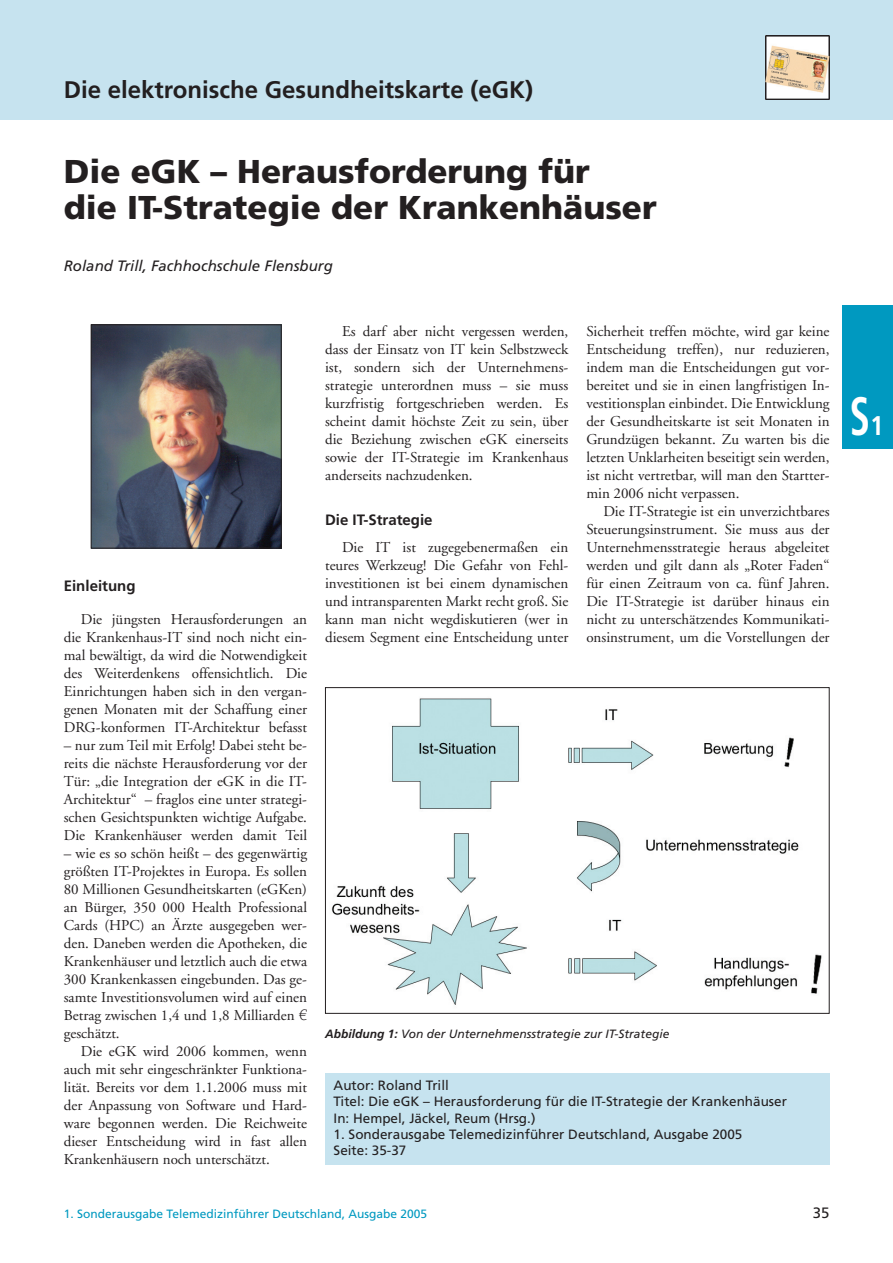
<style>
.page{position:relative;width:893px;height:1263px;background:#fff}
.page>*{position:absolute;margin:0;border:0;box-sizing:border-box;transform-origin:0 0}
.t1{font:700 condensed 54px "Frutiger";color:#fff;scale:.75 1}
.t2{font:900 33px/36px "Frutiger";color:#231f20}
.t3{font:700 24px "Frutiger";color:#231f20}
.t4{font:15px/18px "Adobe Garamond";color:#231f20;text-align:justify}
.t5{font:italic 15px "Frutiger";color:#231f20}
.t6{font:700 15px "Frutiger";color:#231f20}
.t7{font:15px "Frutiger";color:#231f20}
.t8{font:13.5px/16.2px "Frutiger";color:#231f20}
.t9{font:12px "Frutiger";color:#0099c0}
.t10{font:italic 12px "Frutiger";color:#231f20}
.s1{font-family:"Linotype Euro Font Ato F"}
.s2{font-weight:700}
.s3{font-size:27px}
</style>
<div class="page">
<div style="left:0;top:0;width:892px;height:119px;background:#c6e3ef"></div>
<div style="left:842px;top:305px;width:50px;height:143px;background:#0099c0"></div>
<img style="left:765px;top:35px;width:64px;height:65px">
<div style="left:325px;top:1074px;width:504px;height:91px;background:#c6e3ef"></div>
<img style="left:331px;top:698px;width:491px;height:307px">
<div style="left:325px;top:687px;width:504px;height:327px;border:1px solid #231f20"></div>
<img style="left:93px;top:326px;width:186px;height:221px">
<div style="left:91px;top:324px;width:190px;height:225px;border:1px solid #231f20"></div>
<h3 class="t3" style="left:64px;top:80px;width:470px">Die elektronische Gesundheitskarte (eGK)</h3>
<h2 class="t2" style="left:64px;top:156px;width:594px">Die eGK – Herausforderung für<br>die IT-Strategie der Krankenhäuser</h2>
<p class="t5" style="left:64px;top:260px;width:270px">Roland Trill, Fachhochschule Flensburg</p>
<p class="t6" style="left:64px;top:580px;width:73px">Einleitung</p>
<p class="t4" style="left:64px;top:611px;width:245px;text-indent:17px">Die jüngsten Herausforderungen an die Krankenhaus-IT sind noch nicht ein&shy;mal bewältigt, da wird die Notwendigkeit des Weiterdenkens offensichtlich. Die Einrichtungen haben sich in den vergan&shy;genen Monaten mit der Schaffung einer DRG-konformen IT-Architektur befasst</p>
<p class="t4" style="left:64px;top:737px;width:245px">– nur zum Teil mit Erfolg! Dabei steht be&shy;reits die nächste Herausforderung vor der Tür: „die Integration der eGK in die IT-Architektur“ – fraglos eine unter strategi&shy;schen Gesichtspunkten wichtige Aufgabe.<br>Die Krankenhäuser werden damit Teil</p>
<p class="t4" style="left:64px;top:845px;width:245px">– wie es so schön heißt – des gegenwärtig größten IT-Projektes in Europa. Es sollen 80 Millionen Gesundheitskarten (eGKen) an Bürger, 350 000 Health Professional Cards (HPC) an Ärzte ausgegeben wer&shy;den. Daneben werden die Apotheken, die Krankenhäuser und letztlich auch die etwa 300 Krankenkassen eingebunden. Das ge&shy;samte Investitionsvolumen wird auf einen Betrag zwischen 1,4 und 1,8 Milliarden <span class="s1">a </span>geschätzt.</p>
<p class="t4" style="left:64px;top:1043px;width:245px;text-indent:17px">Die eGK wird 2006 kommen, wenn auch mit sehr eingeschränkter Funktiona&shy;lität. Bereits vor dem 1.1.2006 muss mit der Anpassung von Software und Hard&shy;ware begonnen werden. Die Reichweite dieser Entscheidung wird in fast allen Krankenhäusern noch unterschätzt.</p>
<p class="t4" style="left:325px;top:323px;width:245px;text-indent:17px">Es darf aber nicht vergessen werden, dass der Einsatz von IT kein Selbstzweck ist, sondern sich der Unternehmens&shy;strategie unterordnen muss – sie muss kurzfristig fortgeschrieben werden. Es scheint damit höchste Zeit zu sein, über die Beziehung zwischen eGK einerseits sowie der IT-Strategie im Krankenhaus anderseits nachzudenken.</p>
<p class="t6" style="left:325px;top:513px;width:109px">Die IT-Strategie</p>
<p class="t4" style="left:325px;top:539px;width:245px;text-indent:17px">Die IT ist zugegebenermaßen ein teures Werkzeug! Die Gefahr von Fehl&shy;investitionen ist bei einem dynamischen und intransparenten Markt recht groß. Sie kann man nicht wegdiskutieren (wer in diesem Segment eine Entscheidung unter</p>
<p class="t4" style="left:586px;top:323px;width:245px">Sicherheit treffen möchte, wird gar keine Entscheidung treffen), nur reduzieren, indem man die Entscheidungen gut vor&shy;bereitet und sie in einen langfristigen In&shy;vestitionsplan einbindet. Die Entwicklung der Gesundheitskarte ist seit Monaten in Grundzügen bekannt. Zu warten bis die letzten Unklarheiten beseitigt sein werden, ist nicht vertretbar, will man den Startter&shy;min 2006 nicht verpassen.</p>
<p class="t4" style="left:586px;top:503px;width:245px;text-indent:17px">Die IT-Strategie ist ein unverzichtbares Steuerungsinstrument. Sie muss aus der Unternehmensstrategie heraus abgeleitet werden und gilt dann als „Roter Faden“ für einen Zeitraum von ca. fünf Jahren.<br>Die IT-Strategie ist darüber hinaus ein nicht zu unterschätzendes Kommunikati&shy;onsinstrument, um die Vorstellungen der</p>
<p class="t10" style="left:325px;top:1029px;width:346px"><span class="s2">Abbildung 1:</span> Von der Unternehmensstrategie zur IT-Strategie</p>
<p class="t8" style="left:333px;top:1078px;width:455px">Autor: Roland Trill<br>Titel: Die eGK – Herausforderung für die IT-Strategie der Krankenhäuser<br>In: Hempel, Jäckel, Reum (Hrsg.)</p>
<p class="t8" style="left:333px;top:1127px;width:410px">1. Sonderausgabe Telemedizinführer Deutschland, Ausgabe 2005<br>Seite: 35-37</p>
<p class="t9" style="left:64px;top:1209px;width:365px">1. Sonderausgabe Telemedizinführer Deutschland, Ausgabe 2005</p>
<p class="t7" style="left:812px;top:1206px;width:18px">35</p>
<h1 class="t1" style="left:849px;top:395px;width:47px">S<span class="s3">1</span></h1>
</div>
